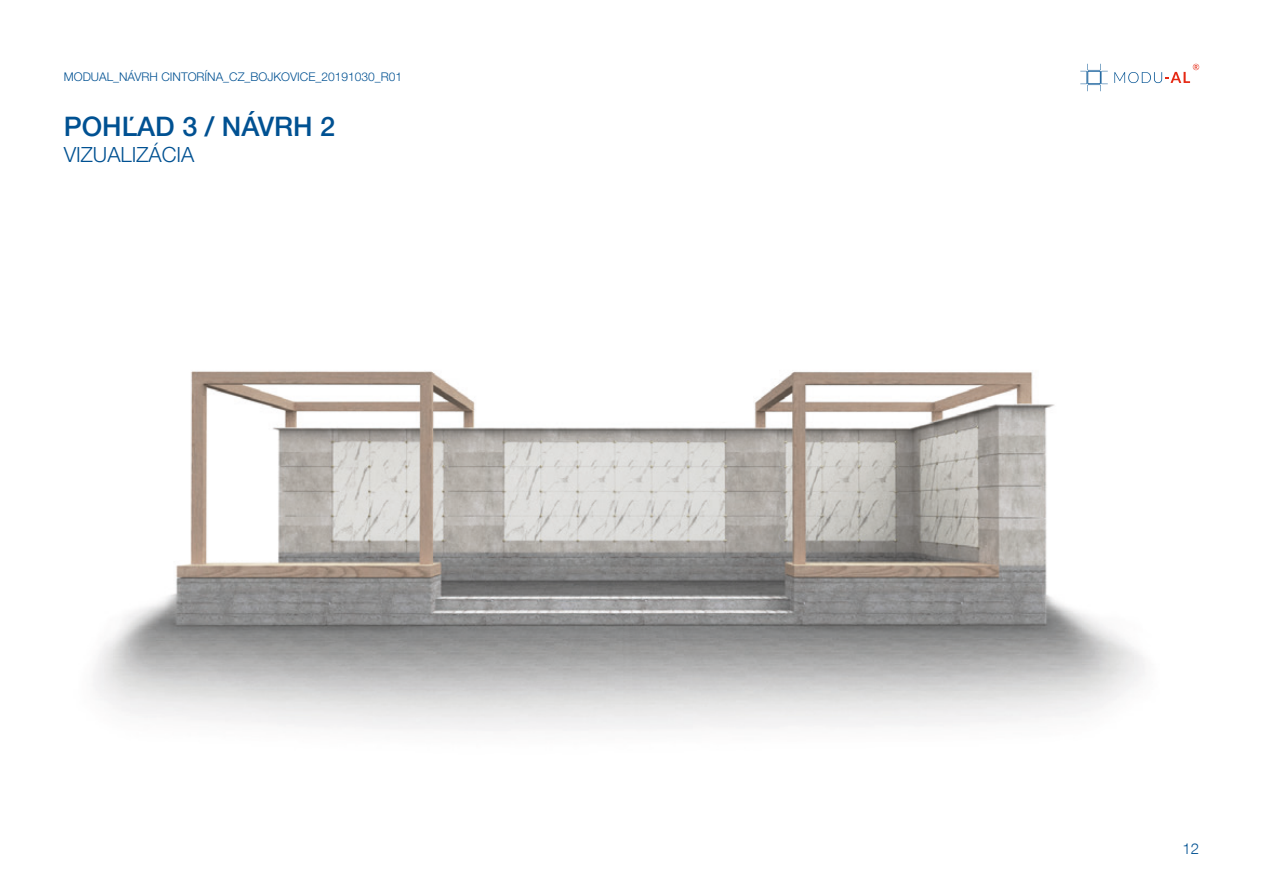
<style>
.page{position:relative;width:1263px;height:893px;background:#fff}
.page>*{position:absolute;margin:0;border:0;box-sizing:border-box;transform-origin:0 0}
.t1{font:500 27px "Helvetica Neue LT Pro";color:#005192}
.t2{font:300 21px "Helvetica Neue LT Pro";color:#005192}
.t3{font:300 15px "Helvetica Neue LT Com";color:#005192}
.t4{font:300 12px "Helvetica Neue LT Pro";color:#005192}
</style>
<div class="page">
<svg style="left:1114px;top:64px;width:85px;height:19px"></svg>
<svg style="left:1080px;top:64px;width:28px;height:27px"></svg>
<img style="left:93px;top:371px;width:1052px;height:360px">
<p class="t4" style="left:64px;top:69px;width:340px">MODUAL_NÁVRH CINTORÍNA_CZ_BOJKOVICE_20191030_R01</p>
<p class="t1" style="left:64px;top:110px;width:273px">POHĽAD 3 / NÁVRH 2</p>
<p class="t2" style="left:64px;top:142px;width:132px">VIZUALIZÁCIA</p>
<p class="t3" style="left:1182px;top:839px;width:18px">12</p>
</div>
